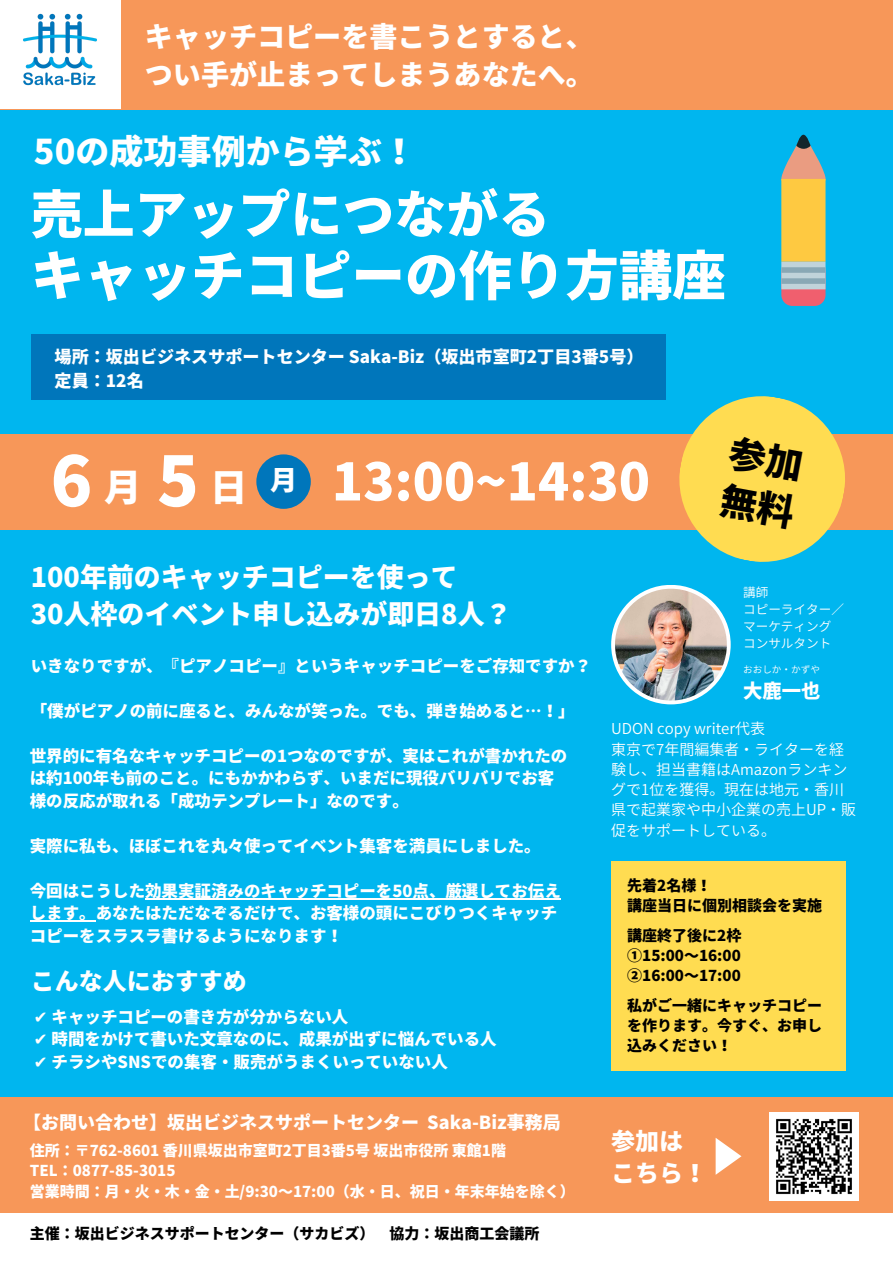
<style>
.page{position:relative;width:893px;height:1264px;background:#fff}
.page>*{position:absolute;margin:0;border:0;box-sizing:border-box;transform-origin:0 0}
.t1{font:900 53.4px "Noto Sans JP";color:#fff}
.t2{font:900 51.9px "Noto Sans JP";color:#fff}
.t3{font:900 51.45px "Noto Sans JP";color:#fff}
.t4{font:900 37.35px "Noto Sans JP";color:#fff}
.t5{font:900 37.2px/47.2px "Noto Sans JP";color:#000}
.t6{font:900 34.05px "Noto Sans JP";color:#fff}
.t7{font:900 28.05px/38.2px "Noto Sans JP";color:#fff}
.t8{font:900 27px/37px "Noto Sans JP";color:#fff}
.t9{font:900 24px/32.5px "Noto Sans JP";color:#fff}
.t10{font:900 19.35px "Noto Sans JP";color:#fff}
.t11{font:900 18px "Noto Sans JP";color:#fff}
.t12{font:900 17.1px/23.5px "Noto Sans JP";color:#fff}
.t13{font:900 16.5px/22.5px "Noto Sans JP";color:#fff}
.t14{font:900 15px/20.2px "Noto Sans JP";color:#000;text-align:justify}
.t15{font:600 15px/20.2px "Noto Sans JP";color:#fff}
.t16{font:900 15px/20.2px "Noto Sans JP";color:#fff}
.t17{font:600 12.6px/16.8px "Noto Sans JP";color:#fff}
.t18{font:600 9.6px "Noto Sans JP";color:#fff}
.s1{font-size:68.55px}
.s2{font-size:68.7px}
.s3{font-family:"DejaVu Sans";font-weight:400}
</style>
<div class="page">
<div style="left:0;top:0;width:892px;height:1262px;background:#00b6ef"></div>
<div style="left:0;top:0;width:892px;height:110px;background:#f79759"></div>
<div style="left:0;top:434px;width:892px;height:95px;background:#f79759"></div>
<div style="left:0;top:1096px;width:892px;height:119px;background:#f79759"></div>
<div style="left:0;top:1213px;width:892px;height:49px;background:#fff"></div>
<div style="left:256px;top:454px;width:55px;height:55px;background:#0076bb;border-radius:50%"></div>
<div style="left:31px;top:334px;width:634px;height:66px;background:#0076bb"></div>
<div style="left:781px;top:262px;width:44px;height:44px;background:#f05f6e;border-radius:11px"></div>
<div style="left:781px;top:262px;width:44px;height:27px;background:#c0d3da"></div>
<svg style="left:781px;top:135px;width:44px;height:149px"></svg>
<div style="left:0;top:0;width:121px;height:109px;background:#fff"></div>
<img style="left:23px;top:13px;width:74px;height:73px">
<svg style="left:672px;top:396px;width:179px;height:166px"></svg>
<svg style="left:611px;top:585px;width:119px;height:119px"></svg>
<img style="left:615px;top:588px;width:111px;height:112px;border-radius:50%">
<img style="left:770px;top:1112px;width:88px;height:88px">
<svg style="left:715px;top:1138px;width:26px;height:36px"></svg>
<div style="left:611px;top:861px;width:234px;height:209px;background:#ffdc51"></div>
<hr style="left:145px;top:898px;width:416px;height:1px;background:#fff">
<hr style="left:30px;top:920px;width:66px;height:1px;background:#fff">
<h3 class="t7" style="left:145px;top:16px;width:450px">キャッチコピーを書こうとすると、つい⼿が⽌まってしまうあなたへ。</h3>
<h3 class="t6" style="left:34px;top:124px;width:383px">50の成功事例から学ぶ！</h3>
<h2 class="t2" style="left:31px;top:173px;width:521px">売上アップにつながる</h2>
<h1 class="t1" style="left:31px;top:233px;width:696px">キャッチコピーの作り⽅講座</h1>
<p class="t12" style="left:55px;top:344px;width:590px">場所：坂出ビジネスサポートセンター Saka-Biz（坂出市室町2丁⽬3番5号）定員：12名</p>
<h3 class="t4" style="left:51px;top:457px;width:248px"><span class="s1">6</span>⽉<span class="s2">5</span>⽇ <sup>⽉</sup></h3>
<h3 class="t3" style="left:332px;top:441px;width:320px">13:00~14:30</h3>
<h3 class="t5" style="left:733px;top:427px;width:76px;rotate:10deg">参加無料</h3>
<h3 class="t8" style="left:31px;top:557px;width:482px">100年前のキャッチコピーを使って<br>30⼈枠のイベント申し込みが即⽇8⼈？</h3>
<p class="t13" style="left:31px;top:653px;width:562px">いきなりですが、『ピアノコピー』というキャッチコピーをご存知ですか？</p>
<p class="t13" style="left:31px;top:698px;width:545px">「僕がピアノの前に座ると、みんなが笑った。でも、弾き始めると…！」</p>
<p class="t13" style="left:30px;top:743px;width:539px">世界的に有名なキャッチコピーの1つなのですが、実はこれが書かれたのは約100年も前のこと。にもかかわらず、いまだに現役バリバリでお客様の反応が取れる「成功テンプレート」なのです。</p>
<p class="t13" style="left:30px;top:833px;width:512px">実際に私も、ほぼこれを丸々使ってイベント集客を満員にしました。</p>
<p class="t13" style="left:30px;top:878px;width:532px">今回はこうした効果実証済みのキャッチコピーを50点、厳選してお伝えします。あなたはただなぞるだけで、お客様の頭にこびりつくキャッチコピーをスラスラ書けるようになります！</p>
<h3 class="t9" style="left:31px;top:963px;width:217px">こんな⼈におすすめ</h3>
<p class="t13" style="left:34px;top:1004px;width:316px"><span class="s3">✔</span> キャッチコピーの書き⽅が分からない⼈</p>
<p class="t13" style="left:34px;top:1027px;width:464px"><span class="s3">✔</span> 時間をかけて書いた⽂章なのに、成果が出ずに悩んでいる⼈</p>
<p class="t13" style="left:34px;top:1049px;width:415px"><span class="s3">✔</span> チラシやSNSでの集客・販売がうまくいっていない⼈</p>
<p class="t11" style="left:23px;top:1108px;width:539px">【お問い合わせ】坂出ビジネスサポートセンター Saka-Biz事務局</p>
<p class="t16" style="left:30px;top:1139px;width:546px">住所：〒762-8601 ⾹川県坂出市室町2丁⽬3番5号坂出市役所東館1階<br>TEL：0877-85-3015<br>営業時間：⽉・⽕・⽊・⾦・⼟/9:30〜17:00（⽔・⽇、祝⽇・年末年始を除く）</p>
<p class="t14" style="left:30px;top:1222px;width:511px">主催：坂出ビジネスサポートセンター（サカビズ） 協⼒：坂出商⼯会議所</p>
<p class="t17" style="left:743px;top:583px;width:103px">講師<br>コピーライター∕マーケティングコンサルタント</p>
<p class="t18" style="left:743px;top:662px;width:79px">おおしか・かずや</p>
<p class="t10" style="left:743px;top:676px;width:79px">⼤⿅⼀也</p>
<p class="t15" style="left:611px;top:718px;width:246px">UDON copy writer代表<br>東京で7年間編集者・ライターを経験し、担当書籍はAmazonランキングで1位を獲得。現在は地元・⾹川県で起業家や中⼩企業の売上UP・販促をサポートしている。</p>
<p class="t14" style="left:627px;top:874px;width:196px">先着2名様！<br>講座当⽇に個別相談会を実施</p>
<p class="t14" style="left:627px;top:924px;width:115px">講座終了後に2枠①15:00〜16:00<br>②16:00〜17:00</p>
<p class="t14" style="left:627px;top:994px;width:196px">私がご⼀緒にキャッチコピーを作ります。今すぐ、お申し込みください！</p>
<h3 class="t9" style="left:611px;top:1123px;width:97px">参加はこちら！</h3>
</div>
